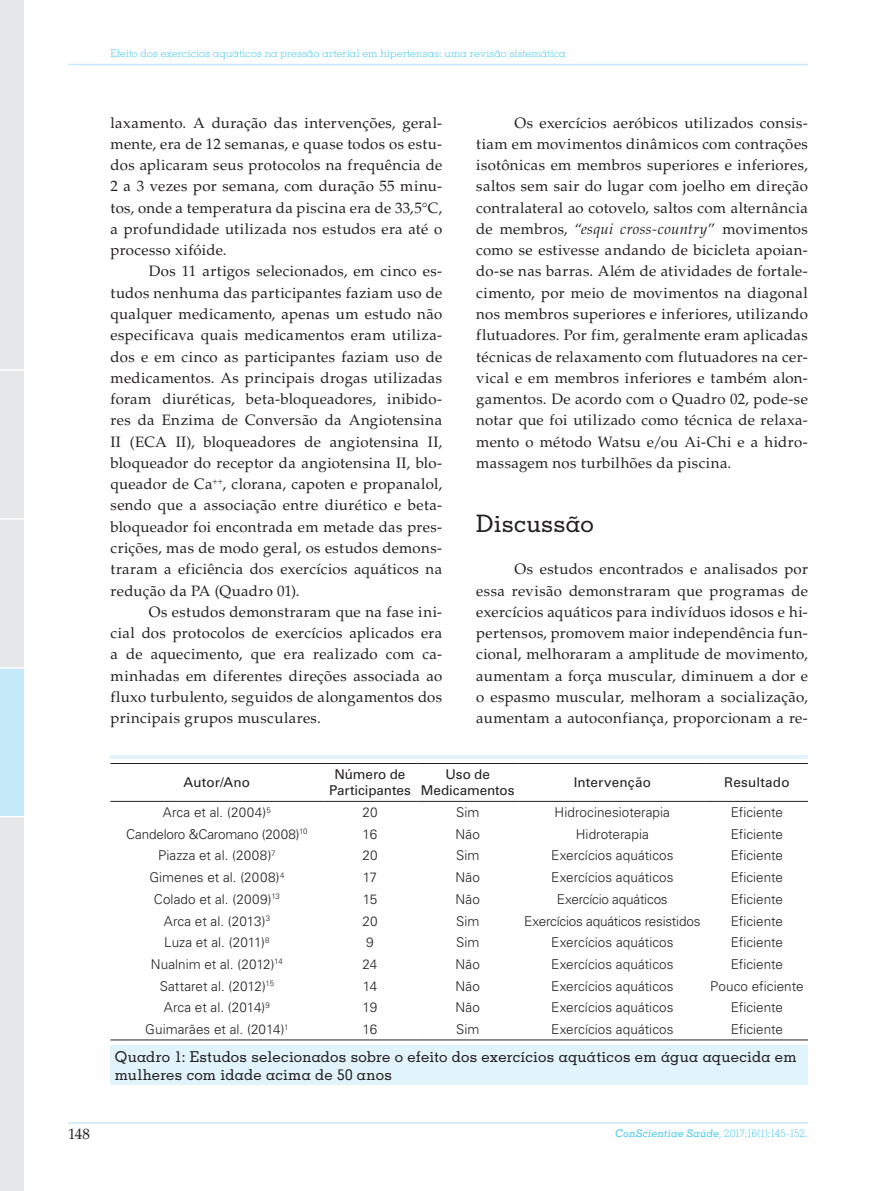
<style>
.page{position:relative;width:893px;height:1191px;background:#fff}
.page>*{position:absolute;margin:0;border:0;box-sizing:border-box;transform-origin:0 0}
.CS_Subtitulo{font:500 24px "Memphis LT Std";letter-spacing:.01em;color:#231f20}
.CS_Normal{font:15px/21.3px "Palatino LT Std";letter-spacing:.02em;color:#231f20;text-align:justify}
.CS_Tabela_-_titulo{font:500 15px/18px "Memphis LT Std";letter-spacing:.005em;color:#231f20}
.t1{font:300 13.5px "Univers LT Std";letter-spacing:.005em;color:#231f20}
.t2{font:300 13.5px "Univers LT Std";letter-spacing:-.015em;color:#231f20}
.t3{font:13.5px/16.2px "Univers LT Std";color:#231f20;text-align:center}
.t4{font:300 10.5px "Memphis LT Std";letter-spacing:.015em;color:#40c7f4}
.t5{font:300 10.5px "Memphis LT Std";letter-spacing:-.025em;color:#40c7f4}
.s1{font-style:italic}
.s2{font-weight:500;font-style:italic}
</style>
<div class="page">
<hr style="left:68px;top:64px;width:740px;height:1px;background:#c6eafa">
<hr style="left:68px;top:1122px;width:740px;height:1px;background:#c6eafa">
<svg style="left:0;top:0;width:25px;height:1191px;background:#e3e8eb"></svg>
<div style="left:111px;top:755px;width:697px;height:329px;background:#e1f4fc"></div>
<div style="left:111px;top:759px;width:697px;height:285px;background:#fff"></div>
<hr style="left:111px;top:763px;width:212px;height:1px;background:#231f20">
<hr style="left:323px;top:763px;width:94px;height:1px;background:#231f20">
<hr style="left:417px;top:763px;width:102px;height:1px;background:#231f20">
<hr style="left:519px;top:763px;width:187px;height:1px;background:#231f20">
<hr style="left:706px;top:763px;width:102px;height:1px;background:#231f20">
<hr style="left:111px;top:801px;width:212px;height:1px;background:#231f20">
<hr style="left:323px;top:801px;width:94px;height:1px;background:#231f20">
<hr style="left:417px;top:801px;width:102px;height:1px;background:#231f20">
<hr style="left:519px;top:801px;width:187px;height:1px;background:#231f20">
<hr style="left:706px;top:801px;width:102px;height:1px;background:#231f20">
<hr style="left:111px;top:1039px;width:212px;height:1px;background:#231f20">
<hr style="left:323px;top:1039px;width:94px;height:1px;background:#231f20">
<hr style="left:417px;top:1039px;width:102px;height:1px;background:#231f20">
<hr style="left:519px;top:1039px;width:187px;height:1px;background:#231f20">
<hr style="left:706px;top:1039px;width:102px;height:1px;background:#231f20">
<p class="t4" style="left:111px;top:47px;width:457px">Efeito dos exercícios aquáticos na pressão arterial em hipertensas: uma revisão sistemática</p>
<p class="CS_Normal" style="left:111px;top:112px;width:333px">laxamento. A duração das intervenções, geral&shy;mente, era de 12 semanas, e quase todos os estu&shy;dos aplicaram seus protocolos na frequência de 2 a 3 vezes por semana, com duração 55 minu&shy;tos, onde a temperatura da piscina era de 33,5°C, a profundidade utilizada nos estudos era até o processo xifóide.</p>
<p class="CS_Normal" style="left:111px;top:261px;width:333px;text-indent:38px">Dos 11 artigos selecionados, em cinco es&shy;tudos nenhuma das participantes faziam uso de qualquer medicamento, apenas um estudo não especificava quais medicamentos eram utiliza&shy;dos e em cinco as participantes faziam uso de medicamentos. As principais drogas utilizadas foram diuréticas, beta-bloqueadores, inibido&shy;res da Enzima de Conversão da Angiotensina II (ECA II), bloqueadores de angiotensina II, bloqueador do receptor da angiotensina II, blo&shy;queador de Ca<sup>++</sup>, clorana, capoten e propanalol, sendo que a associação entre diurético e beta&shy;bloqueador foi encontrada em metade das pres&shy;crições, mas de modo geral, os estudos demons&shy;traram a eficiência dos exercícios aquáticos na redução da PA (Quadro 01).</p>
<p class="CS_Normal" style="left:111px;top:601px;width:333px;text-indent:38px">Os estudos demonstraram que na fase ini&shy;cial dos protocolos de exercícios aplicados era a de aquecimento, que era realizado com ca&shy;minhadas em diferentes direções associada ao fluxo turbulento, seguidos de alongamentos dos principais grupos musculares.</p>
<p class="CS_Normal" style="left:476px;top:112px;width:333px;text-indent:38px">Os exercícios aeróbicos utilizados consis&shy;tiam em movimentos dinâmicos com contrações isotônicas em membros superiores e inferiores, saltos sem sair do lugar com joelho em direção contralateral ao cotovelo, saltos com alternância de membros, “<span class="s1">esqui cross-country</span>” movimentos como se estivesse andando de bicicleta apoian&shy;do-se nas barras. Além de atividades de fortale&shy;cimento, por meio de movimentos na diagonal nos membros superiores e inferiores, utilizando flutuadores. Por fim, geralmente eram aplicadas técnicas de relaxamento com flutuadores na cer&shy;vical e em membros inferiores e também alon&shy;gamentos. De acordo com o Quadro 02, pode-se notar que foi utilizado como técnica de relaxa&shy;mento o método Watsu e/ou Ai-Chi e a hidro&shy;massagem nos turbilhões da piscina.</p>
<p class="CS_Subtitulo" style="left:476px;top:508px;width:119px">Discussão</p>
<p class="CS_Normal" style="left:476px;top:559px;width:333px;text-indent:38px">Os estudos encontrados e analisados por essa revisão demonstraram que programas de exercícios aquáticos para indivíduos idosos e hi&shy;pertensos, promovem maior independência fun&shy;cional, melhoraram a amplitude de movimento, aumentam a força muscular, diminuem a dor e o espasmo muscular, melhoram a socialização, aumentam a autoconfiança, proporcionam a re-</p>
<p class="t3" style="left:184px;top:774px;width:68px">Autor/Ano</p>
<p class="t3" style="left:329px;top:766px;width:83px">Número de<br>Participantes</p>
<p class="t3" style="left:421px;top:766px;width:95px">Uso de<br>Medicamentos</p>
<p class="t3" style="left:574px;top:774px;width:79px">Intervenção</p>
<p class="t3" style="left:724px;top:774px;width:67px">Resultado</p>
<p class="t1" style="left:163px;top:804px;width:109px">Arca et al. (2004)<sup>5</sup></p>
<p class="t1" style="left:362px;top:804px;width:17px">20</p>
<p class="t1" style="left:456px;top:804px;width:25px">Sim</p>
<p class="t1" style="left:555px;top:804px;width:117px">Hidrocinesioterapia</p>
<p class="t1" style="left:731px;top:804px;width:54px">Eficiente</p>
<p class="t2" style="left:126px;top:826px;width:183px">Candeloro &amp;Caromano (2008)<sup>10</sup></p>
<p class="t1" style="left:363px;top:826px;width:16px">16</p>
<p class="t1" style="left:456px;top:826px;width:26px">Não</p>
<p class="t1" style="left:576px;top:826px;width:75px">Hidroterapia</p>
<p class="t1" style="left:731px;top:826px;width:54px">Eficiente</p>
<p class="t1" style="left:158px;top:847px;width:119px">Piazza et al. (2008)<sup>7</sup></p>
<p class="t1" style="left:362px;top:847px;width:17px">20</p>
<p class="t1" style="left:456px;top:847px;width:25px">Sim</p>
<p class="t1" style="left:551px;top:847px;width:124px">Exercícios aquáticos</p>
<p class="t1" style="left:731px;top:847px;width:54px">Eficiente</p>
<p class="t1" style="left:149px;top:869px;width:137px">Gimenes et al. (2008)<sup>4</sup></p>
<p class="t1" style="left:363px;top:869px;width:16px">17</p>
<p class="t1" style="left:456px;top:869px;width:26px">Não</p>
<p class="t1" style="left:551px;top:869px;width:124px">Exercícios aquáticos</p>
<p class="t1" style="left:731px;top:869px;width:54px">Eficiente</p>
<p class="t1" style="left:154px;top:891px;width:128px">Colado et al. (2009)<sup>13</sup></p>
<p class="t1" style="left:363px;top:891px;width:16px">15</p>
<p class="t1" style="left:456px;top:891px;width:26px">Não</p>
<p class="t2" style="left:557px;top:891px;width:112px">Exercício aquáticos</p>
<p class="t1" style="left:731px;top:891px;width:54px">Eficiente</p>
<p class="t1" style="left:164px;top:912px;width:108px">Arca et al. (2013)<sup>3</sup></p>
<p class="t1" style="left:362px;top:912px;width:17px">20</p>
<p class="t1" style="left:456px;top:912px;width:25px">Sim</p>
<p class="t2" style="left:524px;top:912px;width:178px">Exercícios aquáticos resistidos</p>
<p class="t1" style="left:731px;top:912px;width:54px">Eficiente</p>
<p class="t1" style="left:164px;top:934px;width:107px">Luza et al. (2011)<sup>8</sup></p>
<p class="t1" style="left:366px;top:934px;width:9px">9</p>
<p class="t1" style="left:456px;top:934px;width:25px">Sim</p>
<p class="t1" style="left:551px;top:934px;width:124px">Exercícios aquáticos</p>
<p class="t1" style="left:731px;top:934px;width:54px">Eficiente</p>
<p class="t1" style="left:151px;top:956px;width:133px">Nualnim et al. (2012)<sup>14</sup></p>
<p class="t1" style="left:362px;top:956px;width:16px">24</p>
<p class="t1" style="left:456px;top:956px;width:26px">Não</p>
<p class="t1" style="left:551px;top:956px;width:124px">Exercícios aquáticos</p>
<p class="t1" style="left:731px;top:956px;width:54px">Eficiente</p>
<p class="t1" style="left:160px;top:977px;width:116px">Sattaret al. (2012)<sup>15</sup></p>
<p class="t1" style="left:363px;top:977px;width:16px">14</p>
<p class="t1" style="left:456px;top:977px;width:26px">Não</p>
<p class="t1" style="left:551px;top:977px;width:124px">Exercícios aquáticos</p>
<p class="t1" style="left:710px;top:977px;width:95px">Pouco eficiente</p>
<p class="t1" style="left:164px;top:999px;width:108px">Arca et al. (2014)<sup>9</sup></p>
<p class="t1" style="left:363px;top:999px;width:16px">19</p>
<p class="t1" style="left:456px;top:999px;width:26px">Não</p>
<p class="t1" style="left:551px;top:999px;width:124px">Exercícios aquáticos</p>
<p class="t1" style="left:731px;top:999px;width:54px">Eficiente</p>
<p class="t1" style="left:145px;top:1021px;width:145px">Guimarães et al. (2014)<sup>1</sup></p>
<p class="t1" style="left:363px;top:1021px;width:16px">16</p>
<p class="t1" style="left:456px;top:1021px;width:25px">Sim</p>
<p class="t1" style="left:551px;top:1021px;width:124px">Exercícios aquáticos</p>
<p class="t1" style="left:731px;top:1021px;width:54px">Eficiente</p>
<p class="CS_Tabela_-_titulo" style="left:115px;top:1048px;width:683px">Quadro 1: Estudos selecionados sobre o efeito dos exercícios aquáticos em água aquecida em mulheres com idade acima de 50 anos</p>
<p class="CS_Normal" style="left:68px;top:1123px;width:24px">148</p>
<p class="t5" style="left:615px;top:1127px;width:194px"><span class="s2">ConScientiae Saúde</span>, 2017;16(1):145-152.</p>
</div>
